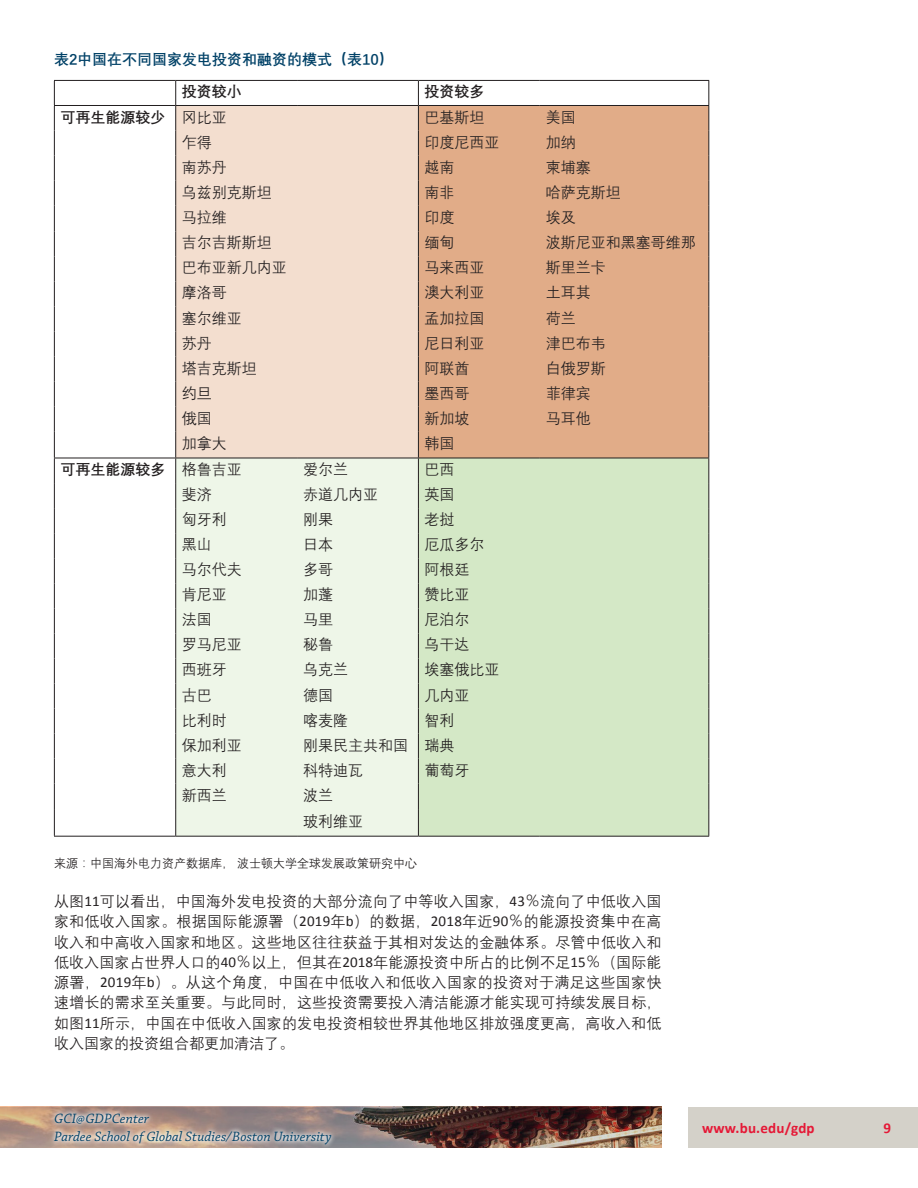
<style>
.page{position:relative;width:918px;height:1188px;background:#fff}
.page>*{position:absolute;margin:0;border:0;box-sizing:border-box;transform-origin:0 0}
.t1{font:15px/20.2px "Deng Xian";color:#231f20;text-align:justify}
.FIG{font:700 15px "Deng Xian";color:#004167}
.t2{font:700 15px "Deng Xian";color:#231f20}
.t3{font:700 15px "Calibri";letter-spacing:.015em;color:#e51836}
.t4{font:italic 14.25px/18px "Chaparral Pro";letter-spacing:.005em;color:#004167}
.SOURCE{font:12px "Deng Xian";color:#231f20}
.s1{font-family:"Calibri"}
</style>
<div class="page">
<div style="left:688px;top:1107px;width:230px;height:40px;background:#d4d1c9"></div>
<img style="left:0;top:1107px;width:661px;height:40px">
<svg style="left:49px;top:1108px;width:287px;height:40px;background:#b4a099"></svg>
<div style="left:176px;top:106px;width:242px;height:352px;background:#f3decf"></div>
<div style="left:419px;top:106px;width:289px;height:352px;background:#e1ac88"></div>
<svg style="left:176px;top:459px;width:242px;height:377px;background:#e9f1e3"></svg>
<div style="left:419px;top:459px;width:289px;height:377px;background:#d4e8c6"></div>
<hr style="left:176px;top:836px;width:121px;height:1px;background:#231f20">
<hr style="left:297px;top:836px;width:121px;height:1px;background:#231f20">
<hr style="left:418px;top:836px;width:122px;height:1px;background:#231f20">
<hr style="left:540px;top:836px;width:169px;height:1px;background:#231f20">
<hr style="left:54px;top:80px;width:122px;height:1px;background:#231f20">
<hr style="left:176px;top:80px;width:121px;height:1px;background:#231f20">
<hr style="left:297px;top:80px;width:121px;height:1px;background:#231f20">
<hr style="left:418px;top:80px;width:122px;height:1px;background:#231f20">
<hr style="left:540px;top:80px;width:169px;height:1px;background:#231f20">
<svg style="left:708px;top:81px;width:1px;height:755px"></svg>
<hr style="left:54px;top:105px;width:122px;height:1px;background:#231f20">
<hr style="left:176px;top:105px;width:121px;height:1px;background:#231f20">
<hr style="left:297px;top:105px;width:121px;height:1px;background:#231f20">
<hr style="left:418px;top:105px;width:122px;height:1px;background:#231f20">
<hr style="left:540px;top:105px;width:169px;height:1px;background:#231f20">
<svg style="left:54px;top:81px;width:1px;height:755px"></svg>
<hr style="left:54px;top:836px;width:122px;height:1px;background:#231f20">
<hr style="left:176px;top:458px;width:121px;height:1px;background:#231f20">
<hr style="left:297px;top:458px;width:121px;height:1px;background:#231f20">
<hr style="left:418px;top:458px;width:122px;height:1px;background:#231f20">
<hr style="left:540px;top:458px;width:169px;height:1px;background:#231f20">
<svg style="left:418px;top:81px;width:1px;height:755px"></svg>
<hr style="left:54px;top:458px;width:122px;height:1px;background:#231f20">
<svg style="left:175px;top:81px;width:1px;height:755px"></svg>
<p class="FIG" style="left:54px;top:49px;width:341px">表2中国在不同国家发电投资和融资的模式（表10）</p>
<p class="t2" style="left:182px;top:82px;width:61px">投资较小</p>
<p class="t2" style="left:424px;top:82px;width:61px">投资较多</p>
<p class="t2" style="left:60px;top:107px;width:107px">可再生能源较少</p>
<p class="t1" style="left:182px;top:106px;width:46px">冈比亚</p>
<p class="t1" style="left:424px;top:106px;width:61px">巴基斯坦</p>
<p class="t1" style="left:546px;top:106px;width:31px">美国</p>
<p class="t1" style="left:182px;top:131px;width:31px">乍得</p>
<p class="t1" style="left:424px;top:131px;width:76px">印度尼西亚</p>
<p class="t1" style="left:546px;top:131px;width:31px">加纳</p>
<p class="t1" style="left:182px;top:156px;width:46px">南苏丹</p>
<p class="t1" style="left:424px;top:156px;width:31px">越南</p>
<p class="t1" style="left:546px;top:156px;width:46px">柬埔寨</p>
<p class="t1" style="left:182px;top:181px;width:91px">乌兹别克斯坦</p>
<p class="t1" style="left:424px;top:181px;width:31px">南非</p>
<p class="t1" style="left:546px;top:181px;width:76px">哈萨克斯坦</p>
<p class="t1" style="left:182px;top:206px;width:46px">马拉维</p>
<p class="t1" style="left:424px;top:206px;width:31px">印度</p>
<p class="t1" style="left:546px;top:206px;width:31px">埃及</p>
<p class="t1" style="left:182px;top:232px;width:91px">吉尔吉斯斯坦</p>
<p class="t1" style="left:424px;top:232px;width:31px">缅甸</p>
<p class="t1" style="left:546px;top:232px;width:151px">波斯尼亚和黑塞哥维那</p>
<p class="t1" style="left:182px;top:257px;width:106px">巴布亚新几内亚</p>
<p class="t1" style="left:424px;top:257px;width:61px">马来西亚</p>
<p class="t1" style="left:546px;top:257px;width:61px">斯里兰卡</p>
<p class="t1" style="left:182px;top:282px;width:46px">摩洛哥</p>
<p class="t1" style="left:424px;top:282px;width:61px">澳大利亚</p>
<p class="t1" style="left:546px;top:282px;width:46px">土耳其</p>
<p class="t1" style="left:182px;top:307px;width:61px">塞尔维亚</p>
<p class="t1" style="left:424px;top:307px;width:61px">孟加拉国</p>
<p class="t1" style="left:546px;top:307px;width:31px">荷兰</p>
<p class="t1" style="left:182px;top:332px;width:31px">苏丹</p>
<p class="t1" style="left:424px;top:332px;width:61px">尼日利亚</p>
<p class="t1" style="left:546px;top:332px;width:61px">津巴布韦</p>
<p class="t1" style="left:182px;top:357px;width:76px">塔吉克斯坦</p>
<p class="t1" style="left:424px;top:357px;width:46px">阿联酋</p>
<p class="t1" style="left:546px;top:357px;width:61px">白俄罗斯</p>
<p class="t1" style="left:182px;top:382px;width:31px">约旦</p>
<p class="t1" style="left:424px;top:382px;width:46px">墨西哥</p>
<p class="t1" style="left:546px;top:382px;width:46px">菲律宾</p>
<p class="t1" style="left:182px;top:407px;width:31px">俄国</p>
<p class="t1" style="left:424px;top:407px;width:46px">新加坡</p>
<p class="t1" style="left:546px;top:407px;width:46px">马耳他</p>
<p class="t1" style="left:182px;top:432px;width:46px">加拿大</p>
<p class="t1" style="left:424px;top:432px;width:31px">韩国</p>
<p class="t2" style="left:60px;top:459px;width:107px">可再生能源较多</p>
<p class="t1" style="left:182px;top:459px;width:61px">格鲁吉亚</p>
<p class="t1" style="left:303px;top:459px;width:46px">爱尔兰</p>
<p class="t1" style="left:424px;top:459px;width:31px">巴西</p>
<p class="t1" style="left:182px;top:484px;width:31px">斐济</p>
<p class="t1" style="left:303px;top:484px;width:76px">赤道几内亚</p>
<p class="t1" style="left:424px;top:484px;width:31px">英国</p>
<p class="t1" style="left:182px;top:509px;width:46px">匈牙利</p>
<p class="t1" style="left:303px;top:509px;width:31px">刚果</p>
<p class="t1" style="left:424px;top:509px;width:31px">老挝</p>
<p class="t1" style="left:182px;top:534px;width:31px">黑山</p>
<p class="t1" style="left:303px;top:534px;width:31px">日本</p>
<p class="t1" style="left:424px;top:534px;width:61px">厄瓜多尔</p>
<p class="t1" style="left:182px;top:559px;width:61px">马尔代夫</p>
<p class="t1" style="left:303px;top:559px;width:31px">多哥</p>
<p class="t1" style="left:424px;top:559px;width:46px">阿根廷</p>
<p class="t1" style="left:182px;top:584px;width:46px">肯尼亚</p>
<p class="t1" style="left:303px;top:584px;width:31px">加蓬</p>
<p class="t1" style="left:424px;top:584px;width:46px">赞比亚</p>
<p class="t1" style="left:182px;top:609px;width:31px">法国</p>
<p class="t1" style="left:303px;top:609px;width:31px">马里</p>
<p class="t1" style="left:424px;top:609px;width:46px">尼泊尔</p>
<p class="t1" style="left:182px;top:634px;width:61px">罗马尼亚</p>
<p class="t1" style="left:303px;top:634px;width:31px">秘鲁</p>
<p class="t1" style="left:424px;top:634px;width:46px">乌干达</p>
<p class="t1" style="left:182px;top:659px;width:46px">西班牙</p>
<p class="t1" style="left:303px;top:659px;width:46px">乌克兰</p>
<p class="t1" style="left:424px;top:659px;width:76px">埃塞俄比亚</p>
<p class="t1" style="left:182px;top:684px;width:31px">古巴</p>
<p class="t1" style="left:303px;top:684px;width:31px">德国</p>
<p class="t1" style="left:424px;top:684px;width:46px">几内亚</p>
<p class="t1" style="left:182px;top:709px;width:46px">比利时</p>
<p class="t1" style="left:303px;top:709px;width:46px">喀麦隆</p>
<p class="t1" style="left:424px;top:709px;width:31px">智利</p>
<p class="t1" style="left:182px;top:734px;width:61px">保加利亚</p>
<p class="t1" style="left:303px;top:734px;width:106px">刚果民主共和国</p>
<p class="t1" style="left:424px;top:734px;width:31px">瑞典</p>
<p class="t1" style="left:182px;top:759px;width:46px">意大利</p>
<p class="t1" style="left:303px;top:759px;width:61px">科特迪瓦</p>
<p class="t1" style="left:424px;top:759px;width:46px">葡萄牙</p>
<p class="t1" style="left:182px;top:784px;width:46px">新西兰</p>
<p class="t1" style="left:303px;top:784px;width:31px">波兰</p>
<p class="t1" style="left:303px;top:811px;width:61px">玻利维亚</p>
<p class="SOURCE" style="left:54px;top:855px;width:365px">来源：中国海外电力资产数据库，波士顿大学全球发展政策研究中心</p>
<p class="t1" style="left:54px;top:891px;width:609px">从图<span class="s1">11</span>可以看出，中国海外发电投资的大部分流向了中等收入国家，<span class="s1">43</span>％流向了中低收入国家和低收入国家。根据国际能源署（<span class="s1">2019</span>年<span class="s1">b</span>）的数据，<span class="s1">2018</span>年近<span class="s1">90</span>％的能源投资集中在高收入和中高收入国家和地区。这些地区往往获益于其相对发达的金融体系。尽管中低收入和低收入国家占世界人口的<span class="s1">40</span>％以上，但其在<span class="s1">2018</span>年能源投资中所占的比例不足<span class="s1">15</span>％（国际能源署，<span class="s1">2019</span>年<span class="s1">b</span>）。从这个角度，中国在中低收入和低收入国家的投资对于满足这些国家快速增长的需求至关重要。与此同时，这些投资需要投入清洁能源才能实现可持续发展目标，如图<span class="s1">11</span>所示，中国在中低收入国家的发电投资相较世界其他地区排放强度更高，高收入和低收入国家的投资组合都更加清洁了。</p>
<p class="t4" style="left:54px;top:1110px;width:279px">GCI@GDPCenter<br>Pardee School of Global Studies/Boston University</p>
<p class="t3" style="left:702px;top:1118px;width:114px">www.bu.edu/gdp</p>
<p class="t3" style="left:883px;top:1118px;width:9px">9</p>
</div>
